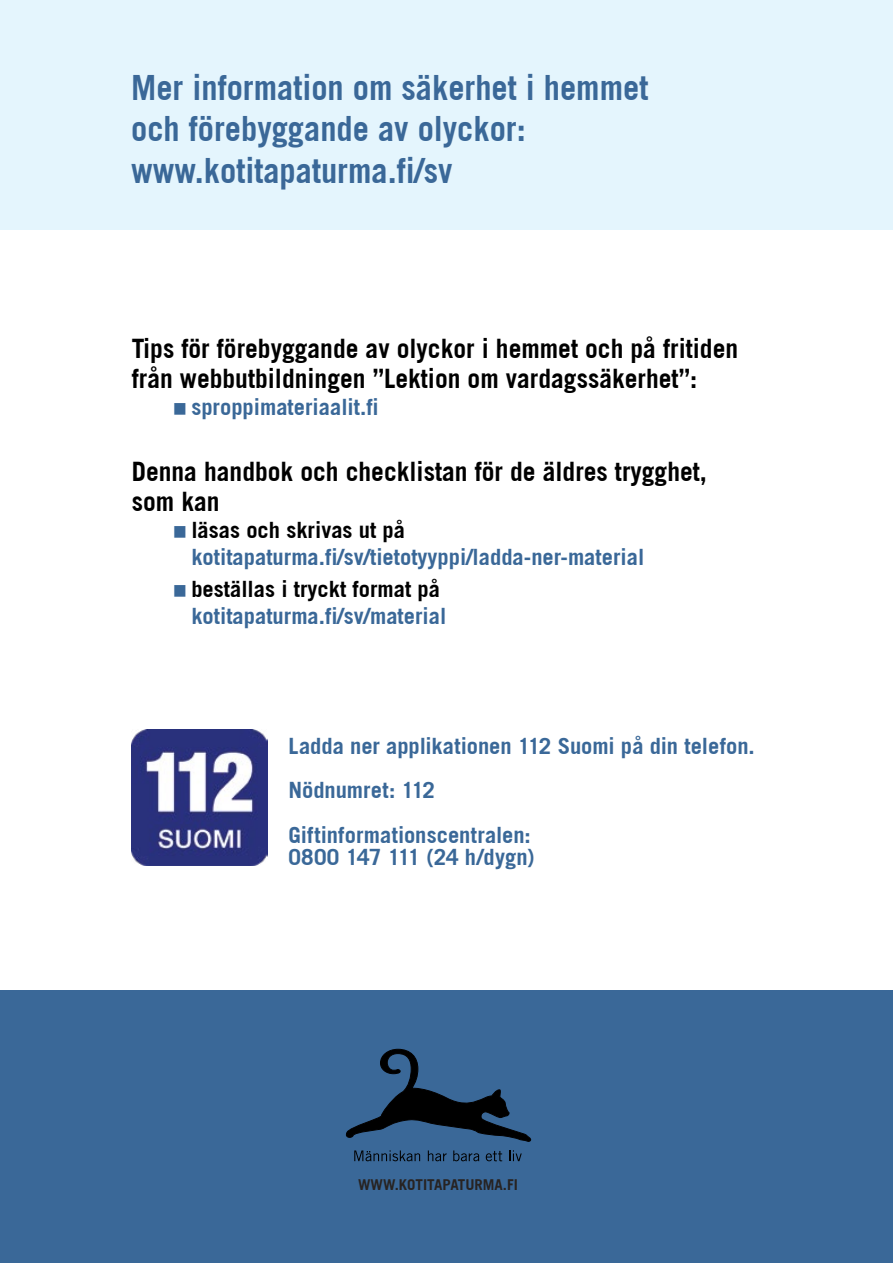
<style>
.page{position:relative;width:893px;height:1263px;background:#fff}
.page>*{position:absolute;margin:0;border:0;box-sizing:border-box;transform-origin:0 0}
.t1{font:700 34.8px/41.4px "Trade Gothic";color:#3a6898;scale:.93 1}
.t2{font:700 26.85px/30.6px "Trade Gothic";color:#000;scale:.95 1}
.t3{font:700 22.5px/44.5px "Trade Gothic";color:#3a6898}
.t4{font:700 22.5px "Trade Gothic";color:#000}
.t5{font:700 15px "Trade Gothic";color:#272322}
</style>
<div class="page">
<div style="left:0;top:991px;width:893px;height:272px;background:#3a6898"></div>
<div style="left:0;top:0;width:893px;height:229px;background:#e4f5fd"></div>
<img style="left:132px;top:729px;width:136px;height:136px">
<svg style="left:345px;top:1049px;width:187px;height:93px"></svg>
<svg style="left:354px;top:1150px;width:66px;height:11px"></svg>
<svg style="left:428px;top:1150px;width:19px;height:11px"></svg>
<svg style="left:453px;top:1150px;width:26px;height:11px"></svg>
<svg style="left:486px;top:1151px;width:16px;height:10px"></svg>
<svg style="left:509px;top:1150px;width:13px;height:11px"></svg>
<h1 class="t1" style="left:131px;top:66px;width:558px">Mer information om säkerhet i hemmet och förebyggande av olyckor: www.kotitapaturma.fi/sv</h1>
<p class="t2" style="left:132px;top:332px;width:640px">Tips för förebyggande av olyckor i hemmet och på fritiden från webbutbildningen ”Lektion om vardagssäkerhet”:</p>
<p class="t3" style="left:191px;top:385px;width:189px">sproppimateriaalit.fi</p>
<p class="t2" style="left:132px;top:455px;width:607px">Denna handbok och checklistan för de äldres trygghet, som kan</p>
<p class="t4" style="left:191px;top:516px;width:215px">läsas och skrivas ut på</p>
<p class="t3" style="left:191px;top:535px;width:454px">kotitapaturma.fi/sv/tietotyyppi/ladda-ner-material</p>
<p class="t4" style="left:191px;top:575px;width:250px">beställas i tryckt format på</p>
<p class="t3" style="left:191px;top:593px;width:257px">kotitapaturma.fi/sv/material</p>
<p class="t3" style="left:289px;top:723px;width:468px">Ladda ner applikationen 112 Suomi på din telefon.<br>Nödnumret: 112<br>Giftinformationscentralen:</p>
<p class="t3" style="left:289px;top:834px;width:248px">0800 147 111 (24 h/dygn)</p>
<p class="t5" style="left:358px;top:1175px;width:161px">WWW.KOTITAPATURMA.FI</p>
</div>
